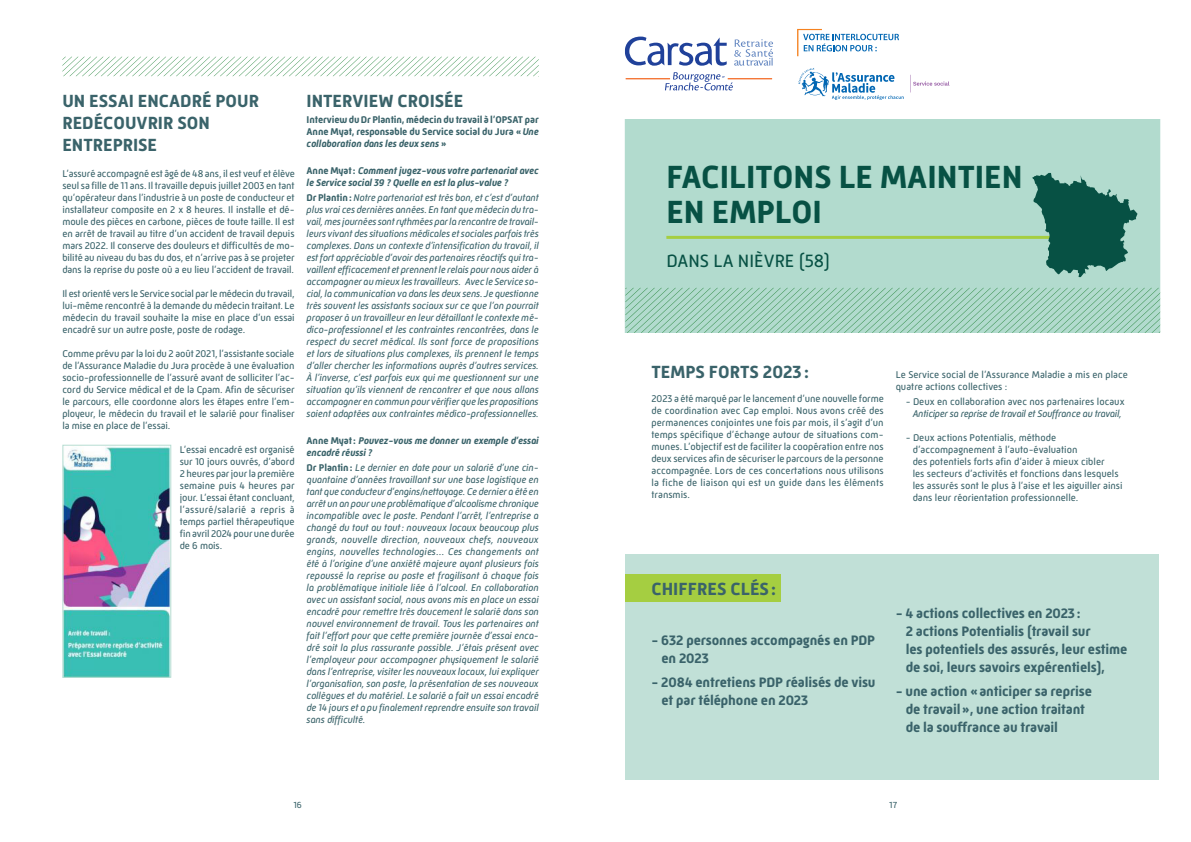
<style>
.page{position:relative;width:1191px;height:842px;background:#fff}
.page>*{position:absolute;margin:0;border:0;box-sizing:border-box;transform-origin:0 0}
.t1{font:700 32.8px "Mic 32 New";color:#075144}
.t2{font:18.2px "Mic 32 New";color:#075144}
.t3{font:700 18px "Mic 32 New";color:#3a636a}
.t4{font:700 14px/18px "Mic 32 New";letter-spacing:-.01em;color:#3a636a}
.t5{font:italic 10px/12px "Mic 32 New";letter-spacing:-.01em;color:#3a636a;text-align:justify}
.t6{font:10px/12px "Mic 32 New";color:#3a636a;text-align:justify}
.t7{font:italic 700 10px/12px "Mic 32 New";letter-spacing:-.01em;color:#3a636a}
.t8{font:700 10px/12px "Mic 32 New";letter-spacing:-.01em;color:#3a636a;text-align:justify}
.t9{font:9px "Mic 32 New";color:#3a636a}
.s1{font-style:italic}
.s2{font-style:normal}
.s3{font-weight:700;font-style:normal}
</style>
<div class="page">
<svg style="left:62px;top:57px;width:477px;height:20px"></svg>
<svg style="left:624px;top:28px;width:537px;height:752px"></svg>
<hr style="left:666px;top:236px;width:411px;height:3px;background:#a5ce41">
<div style="left:625px;top:575px;width:156px;height:27px;background:#a5ce41"></div>
<svg style="left:1032px;top:173px;width:105px;height:104px;background:#468476"></svg>
<img style="left:64px;top:447px;width:105px;height:229px">
<div style="left:62px;top:445px;width:109px;height:233px;border:1px solid #b7ddd2"></div>
<p class="t3" style="left:62px;top:91px;width:198px">UN ESSAI ENCADRÉ POUR</p>
<p class="t3" style="left:62px;top:113px;width:149px">REDÉCOUVRIR SON</p>
<p class="t3" style="left:62px;top:134px;width:96px">ENTREPRISE</p>
<p class="t6" style="left:62px;top:167px;width:234px">L’assuré accompagné est âgé de 48 ans, il est veuf et élève seul sa fille de 11 ans. Il travaille depuis juillet 2003 en tant qu’opérateur dans l’industrie à un poste de conducteur et installateur composite en 2 x 8 heures. Il installe et dé&shy;moule des pièces en carbone, pièces de toute taille. Il est en arrêt de travail au titre d’un accident de travail depuis mars 2022. Il conserve des douleurs et difficultés de mo&shy;bilité au niveau du bas du dos, et n’arrive pas à se projeter dans la reprise du poste où a eu lieu l’accident de travail.</p>
<p class="t6" style="left:62px;top:287px;width:234px">Il est orienté vers le Service social par le médecin du travail, lui-même rencontré à la demande du médecin traitant. Le médecin du travail souhaite la mise en place d’un essai encadré sur un autre poste, poste de rodage.</p>
<p class="t6" style="left:62px;top:347px;width:234px">Comme prévu par la loi du 2 août 2021, l’assistante sociale de l’Assurance Maladie du Jura procède à une évaluation socio-professionnelle de l’assuré avant de solliciter l’ac&shy;cord du Service médical et de la Cpam. Afin de sécuriser le parcours, elle coordonne alors les étapes entre l’em&shy;ployeur, le médecin du travail et le salarié pour finaliser la mise en place de l’essai.</p>
<p class="t6" style="left:180px;top:443px;width:116px">L’essai encadré est organisé sur 10 jours ouvrés, d’abord 2 heures par jour la première semaine puis 4 heures par jour. L’essai étant concluant, l’assuré/salarié a repris à temps partiel thérapeutique fin avril 2024 pour une durée de 6 mois.</p>
<p class="t3" style="left:306px;top:91px;width:158px">INTERVIEW CROISÉE</p>
<p class="t8" style="left:306px;top:113px;width:234px">Interview du Dr Plantin, médecin du travail à l’OPSAT par Anne Myat, responsable du Service social du Jura «<span class="s1">Une collaboration dans les deux sens</span> »</p>
<p class="t7" style="left:306px;top:164px;width:234px"><span class="s2">Anne Myat:</span> Comment jugez-vous votre partenariat avec le Service social 39 ? Quelle en est la plus-value ?</p>
<p class="t5" style="left:306px;top:191px;width:234px"><span class="s3">Dr Plantin:</span> Notre partenariat est très bon, et c’est d’autant plus vrai ces dernières années. En tant que médecin du tra&shy;vail, mes journées sont rythmées par la rencontre de travail&shy;leurs vivant des situations médicales et sociales parfois très complexes. Dans un contexte d’intensification du travail, il est fort appréciable d’avoir des partenaires réactifs qui tra&shy;vaillent efficacement et prennent le relais pour nous aider à accompagner au mieux les travailleurs. Avec le Service so&shy;cial, la communication va dans les deux sens. Je questionne très souvent les assistants sociaux sur ce que l’on pourrait proposer à un travailleur en leur détaillant le contexte mé&shy;dico-professionnel et les contraintes rencontrées, dans le respect du secret médical. Ils sont force de propositions et lors de situations plus complexes, ils prennent le temps d’aller chercher les informations auprès d’autres services.<br>À l’inverse, c’est parfois eux qui me questionnent sur une situation qu’ils viennent de rencontrer et que nous allons accompagner en commun pour vérifier que les propositions soient adaptées aux contraintes médico-professionnelles.</p>
<p class="t7" style="left:306px;top:434px;width:234px"><span class="s2">Anne Myat:</span> Pouvez-vous me donner un exemple d’essai encadré réussi ?</p>
<p class="t5" style="left:306px;top:461px;width:234px"><span class="s3">Dr Plantin:</span> Le dernier en date pour un salarié d’une cin&shy;quantaine d’années travaillant sur une base logistique en tant que conducteur d’engins/nettoyage. Ce dernier a été en arrêt un an pour une problématique d’alcoolisme chronique incompatible avec le poste. Pendant l’arrêt, l’entreprise a changé du tout au tout: nouveaux locaux beaucoup plus grands, nouvelle direction, nouveaux chefs, nouveaux engins, nouvelles technologies… Ces changements ont été à l’origine d’une anxiété majeure ayant plusieurs fois repoussé la reprise au poste et fragilisant à chaque fois la problématique initiale liée à l’alcool. En collaboration avec un assistant social, nous avons mis en place un essai encadré pour remettre très doucement le salarié dans son nouvel environnement de travail. Tous les partenaires ont fait l’effort pour que cette première journée d’essai enca&shy;dré soit la plus rassurante possible. J’étais présent avec l’employeur pour accompagner physiquement le salarié dans l’entreprise, visiter les nouveaux locaux, lui expliquer l’organisation, son poste, la présentation de ses nouveaux collègues et du matériel. Le salarié a fait un essai encadré de 14 jours et a pu finalement reprendre ensuite son travail sans difficulté.</p>
<p class="t1" style="left:666px;top:158px;width:358px">FACILITONS LE MAINTIEN</p>
<p class="t1" style="left:666px;top:193px;width:157px">EN EMPLOI</p>
<p class="t2" style="left:666px;top:250px;width:165px">DANS LA NIÈVRE (58)</p>
<p class="t3" style="left:651px;top:361px;width:159px">TEMPS FORTS 2023:</p>
<p class="t6" style="left:651px;top:392px;width:234px">2023 a été marqué par le lancement d’une nouvelle forme de coordination avec Cap emploi. Nous avons créé des permanences conjointes une fois par mois, il s’agit d’un temps spécifique d’échange autour de situations com&shy;munes. L’objectif est de faciliter la coopération entre nos deux services afin de sécuriser le parcours de la personne accompagnée. Lors de ces concertations nous utilisons la fiche de liaison qui est un guide dans les éléments transmis.</p>
<p class="t6" style="left:895px;top:368px;width:234px">Le Service social de l’Assurance Maladie a mis en place quatre actions collectives :</p>
<p class="t5" style="left:905px;top:395px;width:220px;text-align:center"><span class="s2">- Deux en collaboration avec nos partenaires locaux<br></span>Anticiper sa reprise de travail et Souffrance au travail,</p>
<p class="t6" style="left:905px;top:431px;width:152px">- Deux actions Potentialis, méthode</p>
<p class="t6" style="left:912px;top:443px;width:207px;text-align:left">d’accompagnement à l’auto-évaluation<br>des potentiels forts afin d’aider à mieux cibler les secteurs d’activités et fonctions dans lesquels</p>
<p class="t6" style="left:912px;top:479px;width:211px">les assurés sont le plus à l’aise et les aiguiller ainsi</p>
<p class="t6" style="left:912px;top:491px;width:167px">dans leur réorientation professionnelle.</p>
<p class="t3" style="left:651px;top:579px;width:126px">CHIFFRES CLÉS:</p>
<p class="t4" style="left:651px;top:631px;width:225px">- 632 personnes accompagnés en PDP</p>
<p class="t4" style="left:661px;top:649px;width:49px">en 2023</p>
<p class="t4" style="left:661px;top:673px;width:216px;text-indent:-10px">- 2084 entretiens PDP réalisés de visu et par téléphone en 2023</p>
<p class="t4" style="left:905px;top:604px;width:223px;text-indent:-10px">- 4 actions collectives en 2023:<br>2 actions Potentialis (travail sur<br>les potentiels des assurés, leur estime de soi, leurs savoirs expérentiels),</p>
<p class="t4" style="left:895px;top:682px;width:198px">- une action «anticiper sa reprise</p>
<p class="t4" style="left:905px;top:700px;width:181px">de travail», une action traitant de la souffrance au travail</p>
<p class="t9" style="left:293px;top:800px;width:10px">16</p>
<p class="t9" style="left:889px;top:800px;width:9px">17</p>
</div>
